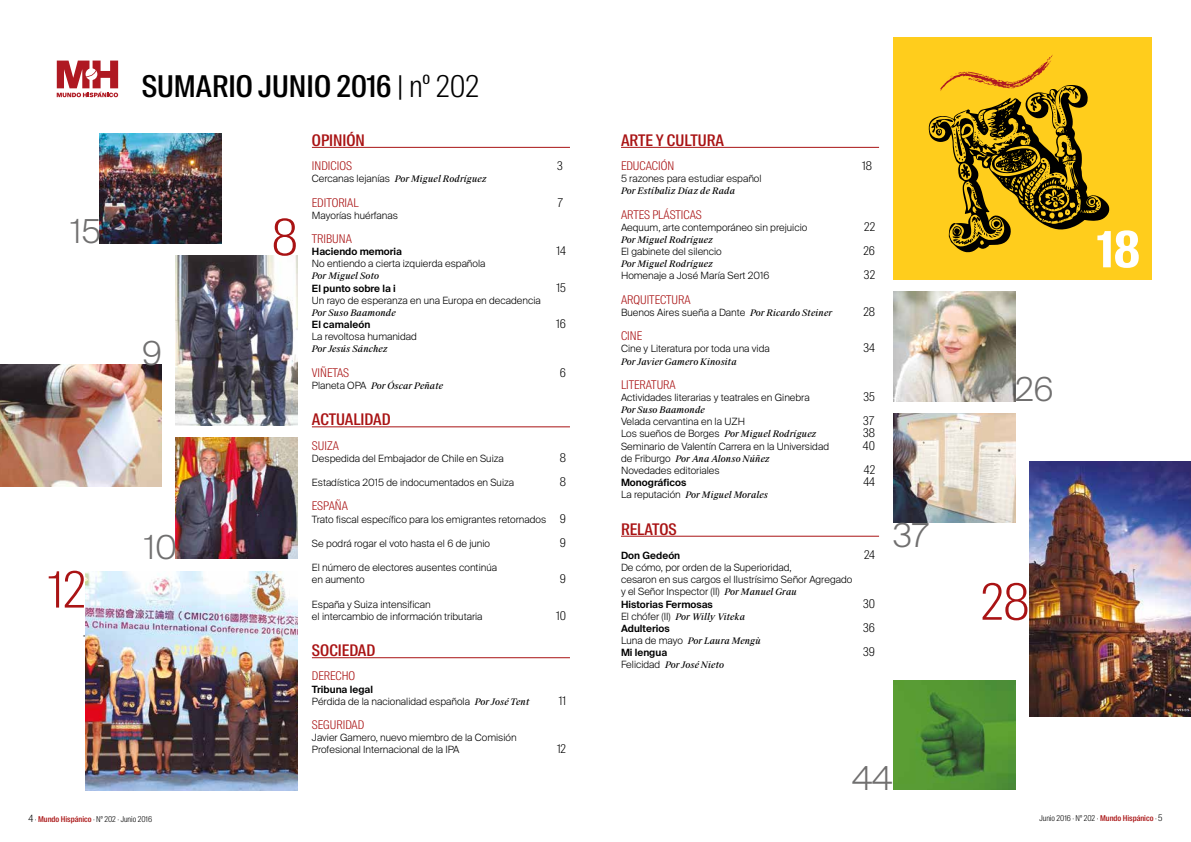
<style>
.page{position:relative;width:1191px;height:842px;background:#fff}
.page>*{position:absolute;margin:0;border:0;box-sizing:border-box;transform-origin:0 0}
.t1{font:300 50px "Suisse Intl Cond";color:#a91314}
.t2{font:700 50px "Suisse Intl Cond";color:#fff}
.t3{font:300 33px "Suisse Intl";color:#706f6f}
.t4{font:500 30px "Suisse Intl Cond";color:#000}
.t5{font:500 16px "Suisse Intl Cond";color:#a91314}
.t6{font:300 12px "Suisse Intl Cond";color:#a91314}
.t7{font:300 12px "Suisse Intl Cond";color:#000}
.t8{font:300 10px/12.2px "Suisse Intl";color:#000}
.t9{font:600 10px "Suisse Intl";color:#000}
.t10{font:italic 9px "Suisse Works";color:#000}
.t11{font:300 8px "Suisse Intl Cond";color:#000}
.s1{font-weight:300}
.s2{font-family:"Suisse Intl";font-weight:300;font-style:normal;font-size:10px}
.s3{font-family:"Suisse Intl Cond";font-size:12px}
.s4{font-weight:600}
.s5{font-family:"Suisse Works";font-weight:400;font-style:italic;font-size:9px}
.s6{font-size:10px}
.s7{font-weight:500;color:#a91314}
.s8{font-size:9px}
</style>
<div class="page">
<img style="left:99px;top:134px;width:122px;height:109px">
<img style="left:893px;top:413px;width:122px;height:109px">
<img style="left:893px;top:680px;width:122px;height:110px">
<img style="left:1029px;top:462px;width:162px;height:255px">
<img style="left:893px;top:292px;width:122px;height:109px">
<div style="left:893px;top:37px;width:258px;height:242px;background:#ffcd1c"></div>
<svg style="left:928px;top:55px;width:181px;height:197px"></svg>
<img style="left:85px;top:571px;width:213px;height:219px">
<img style="left:0;top:365px;width:162px;height:121px">
<img style="left:176px;top:437px;width:122px;height:121px">
<img style="left:176px;top:256px;width:122px;height:169px">
<svg style="left:57px;top:61px;width:61px;height:36px"></svg>
<hr style="left:312px;top:147px;width:258px;height:1px;background:#a91314">
<hr style="left:312px;top:427px;width:258px;height:1px;background:#a91314">
<hr style="left:312px;top:657px;width:258px;height:1px;background:#a91314">
<hr style="left:621px;top:147px;width:258px;height:1px;background:#a91314">
<hr style="left:621px;top:536px;width:258px;height:1px;background:#a91314">
<h2 class="t3" style="left:71px;top:212px;width:32px">15</h2>
<h1 class="t1" style="left:48px;top:561px;width:39px">12</h1>
<h3 class="t4" style="left:142px;top:69px;width:339px">SUMARIO JUNIO 2016 <span class="s1">| nº 202</span></h3>
<h2 class="t3" style="left:142px;top:334px;width:21px">9</h2>
<h2 class="t3" style="left:144px;top:528px;width:34px">10</h2>
<h1 class="t1" style="left:272px;top:209px;width:27px">8</h1>
<h3 class="t5" style="left:312px;top:131px;width:54px">OPINIÓN</h3>
<p class="t6" style="left:312px;top:159px;width:42px">INDICIOS</p>
<p class="t7" style="left:557px;top:159px;width:7px">3</p>
<p class="t10" style="left:312px;top:173px;width:176px"><span class="s2">Cercanas lejanías</span> Por Miguel Rodríguez</p>
<p class="t6" style="left:312px;top:195px;width:48px">EDITORIAL</p>
<p class="t7" style="left:558px;top:195px;width:7px">7</p>
<p class="t8" style="left:312px;top:209px;width:88px">Mayorías huérfanas</p>
<p class="t6" style="left:312px;top:232px;width:42px">TRIBUNA</p>
<p class="t9" style="left:312px;top:246px;width:92px">Haciendo memoria</p>
<p class="t7" style="left:556px;top:244px;width:11px">14</p>
<p class="t8" style="left:312px;top:258px;width:175px">No entiendo a cierta izquierda española</p>
<p class="t10" style="left:312px;top:271px;width:69px">Por Miguel Soto</p>
<p class="t9" style="left:312px;top:282px;width:85px">El punto sobre la i</p>
<p class="t7" style="left:556px;top:280px;width:11px">15</p>
<p class="t8" style="left:312px;top:294px;width:230px">Un rayo de esperanza en una Europa en decadencia</p>
<p class="t10" style="left:312px;top:307px;width:85px">Por Suso Baamonde</p>
<p class="t9" style="left:312px;top:319px;width:60px">El camaleón</p>
<p class="t7" style="left:556px;top:317px;width:11px">16</p>
<p class="t8" style="left:312px;top:331px;width:106px">La revoltosa humanidad</p>
<p class="t10" style="left:312px;top:343px;width:77px">Por Jesús Sánchez</p>
<p class="t6" style="left:312px;top:365px;width:39px">VIÑETAS</p>
<p class="t7" style="left:560px;top:365px;width:8px">6</p>
<p class="t10" style="left:312px;top:380px;width:133px"><span class="s2">Planeta OPA</span> Por Óscar Peñate</p>
<h3 class="t5" style="left:312px;top:410px;width:80px">ACTUALIDAD</h3>
<p class="t6" style="left:312px;top:438px;width:28px">SUIZA</p>
<p class="t8" style="left:312px;top:452px;width:193px">Despedida del Embajador de Chile en Suiza</p>
<p class="t7" style="left:560px;top:451px;width:8px">8</p>
<p class="t8" style="left:312px;top:476px;width:204px">Estadística 2015 de indocumentados en Suiza</p>
<p class="t7" style="left:560px;top:475px;width:8px">8</p>
<p class="t6" style="left:312px;top:499px;width:38px">ESPAÑA</p>
<p class="t8" style="left:312px;top:513px;width:256px">Trato fiscal específico para los emigrantes retornados <span class="s3">9</span></p>
<p class="t8" style="left:312px;top:537px;width:180px">Se podrá rogar el voto hasta el 6 de junio</p>
<p class="t7" style="left:560px;top:536px;width:8px">9</p>
<p class="t8" style="left:312px;top:562px;width:187px">El número de electores ausentes continúa en aumento</p>
<p class="t7" style="left:560px;top:572px;width:8px">9</p>
<p class="t8" style="left:312px;top:598px;width:172px">España y Suiza intensifican<br>el intercambio de información tributaria</p>
<p class="t7" style="left:556px;top:608px;width:11px">10</p>
<h3 class="t5" style="left:312px;top:641px;width:65px">SOCIEDAD</h3>
<p class="t6" style="left:312px;top:669px;width:45px">DERECHO</p>
<p class="t8" style="left:312px;top:683px;width:219px"><span class="s4">Tribuna legal<br></span>Pérdida de la nacionalidad española <span class="s5">Por José Tent</span></p>
<p class="t7" style="left:558px;top:694px;width:9px">11</p>
<p class="t6" style="left:312px;top:718px;width:54px">SEGURIDAD</p>
<p class="t8" style="left:312px;top:732px;width:206px">Javier Gamero, nuevo miembro de la Comisión<br>Profesional Internacional de la IPA</p>
<p class="t7" style="left:557px;top:742px;width:10px">12</p>
<h3 class="t5" style="left:621px;top:131px;width:105px">ARTE Y CULTURA</h3>
<p class="t6" style="left:621px;top:159px;width:55px">EDUCACIÓN</p>
<p class="t7" style="left:862px;top:159px;width:11px">18</p>
<p class="t8" style="left:621px;top:173px;width:142px">5 razones para estudiar español</p>
<p class="t10" style="left:621px;top:186px;width:116px">Por Estíbaliz Díaz de Rada</p>
<p class="t6" style="left:621px;top:208px;width:82px">ARTES PLÁSTICAS</p>
<p class="t8" style="left:621px;top:221px;width:188px">Aequum, arte contemporáneo sin prejuicio</p>
<p class="t7" style="left:864px;top:220px;width:12px">22</p>
<p class="t10" style="left:621px;top:234px;width:94px">Por Miguel Rodríguez</p>
<p class="t8" style="left:621px;top:246px;width:102px">El gabinete del silencio</p>
<p class="t7" style="left:863px;top:244px;width:13px">26</p>
<p class="t10" style="left:621px;top:258px;width:94px">Por Miguel Rodríguez</p>
<p class="t8" style="left:621px;top:270px;width:150px">Homenaje a José María Sert 2016</p>
<p class="t7" style="left:864px;top:268px;width:13px">32</p>
<p class="t6" style="left:621px;top:293px;width:71px">ARQUITECTURA</p>
<p class="t8" style="left:621px;top:306px;width:213px">Buenos Aires sueña a Dante <span class="s5">Por Ricardo Steiner</span></p>
<p class="t7" style="left:863px;top:305px;width:13px">28</p>
<p class="t6" style="left:621px;top:329px;width:23px">CINE</p>
<p class="t8" style="left:621px;top:343px;width:150px">Cine y Literatura por toda una vida</p>
<p class="t7" style="left:863px;top:341px;width:13px">34</p>
<p class="t10" style="left:621px;top:356px;width:118px">Por Javier Gamero Kinosita</p>
<p class="t6" style="left:621px;top:378px;width:56px">LITERATURA</p>
<p class="t8" style="left:621px;top:391px;width:190px">Actividades literarias y teatrales en Ginebra</p>
<p class="t7" style="left:863px;top:390px;width:13px">35</p>
<p class="t10" style="left:621px;top:404px;width:85px">Por Suso Baamonde</p>
<p class="t8" style="left:621px;top:416px;width:125px">Velada cervantina en la UZH</p>
<p class="t7" style="left:863px;top:414px;width:12px">37</p>
<p class="t10" style="left:621px;top:429px;width:197px"><span class="s2">Los sueños de Borges</span> Por Miguel Rodríguez</p>
<p class="t7" style="left:863px;top:426px;width:13px">38</p>
<p class="t8" style="left:621px;top:440px;width:210px">Seminario de Valentín Carrera en la Universidad</p>
<p class="t7" style="left:863px;top:438px;width:14px">40</p>
<p class="t10" style="left:621px;top:453px;width:150px"><span class="s2">de Friburgo</span> Por Ana Alonso Núñez</p>
<p class="t8" style="left:621px;top:464px;width:100px">Novedades editoriales</p>
<p class="t7" style="left:863px;top:463px;width:13px">42</p>
<p class="t9" style="left:621px;top:477px;width:67px">Monográficos</p>
<p class="t7" style="left:863px;top:475px;width:13px">44</p>
<p class="t10" style="left:621px;top:489px;width:149px"><span class="s2">La reputación</span> Por Miguel Morales</p>
<h3 class="t5" style="left:621px;top:520px;width:57px">RELATOS</h3>
<p class="t9" style="left:621px;top:550px;width:61px">Don Gedeón</p>
<p class="t7" style="left:864px;top:548px;width:12px">24</p>
<p class="t8" style="left:621px;top:561px;width:233px">De cómo, por orden de la Superioridad,<br>cesaron en sus cargos el Ilustrísimo Señor Agregado y el Señor Inspector (II) <span class="s5">Por Manuel Grau<br></span><span class="s4">Historias Fermosas</span></p>
<p class="t7" style="left:863px;top:596px;width:14px">30</p>
<p class="t10" style="left:621px;top:611px;width:126px"><span class="s2">El chófer (II)</span> Por Willy Viteka</p>
<p class="t9" style="left:621px;top:622px;width:50px">Adulterios</p>
<p class="t7" style="left:863px;top:621px;width:13px">36</p>
<p class="t10" style="left:621px;top:635px;width:141px"><span class="s2">Luna de mayo</span> Por Laura Mengù</p>
<p class="t9" style="left:621px;top:647px;width:48px">Mi lengua</p>
<p class="t7" style="left:863px;top:645px;width:13px">39</p>
<p class="t10" style="left:621px;top:659px;width:105px"><span class="s2">Felicidad</span> Por José Nieto</p>
<h2 class="t3" style="left:893px;top:516px;width:37px">37</h2>
<h2 class="t3" style="left:852px;top:759px;width:42px">44</h2>
<h2 class="t3" style="left:1015px;top:370px;width:40px">26</h2>
<h1 class="t2" style="left:1096px;top:221px;width:45px">18</h1>
<h1 class="t1" style="left:981px;top:573px;width:50px">28</h1>
<p class="t11" style="left:28px;top:814px;width:125px"><span class="s6">4</span> · <span class="s7">Mundo Hispánico</span> · Nº 202 · Junio 2016</p>
<p class="t11" style="left:1039px;top:814px;width:125px">Junio 2016 · Nº 202 · <span class="s7">Mundo Hispánico</span> · <span class="s8">5</span></p>
</div>
